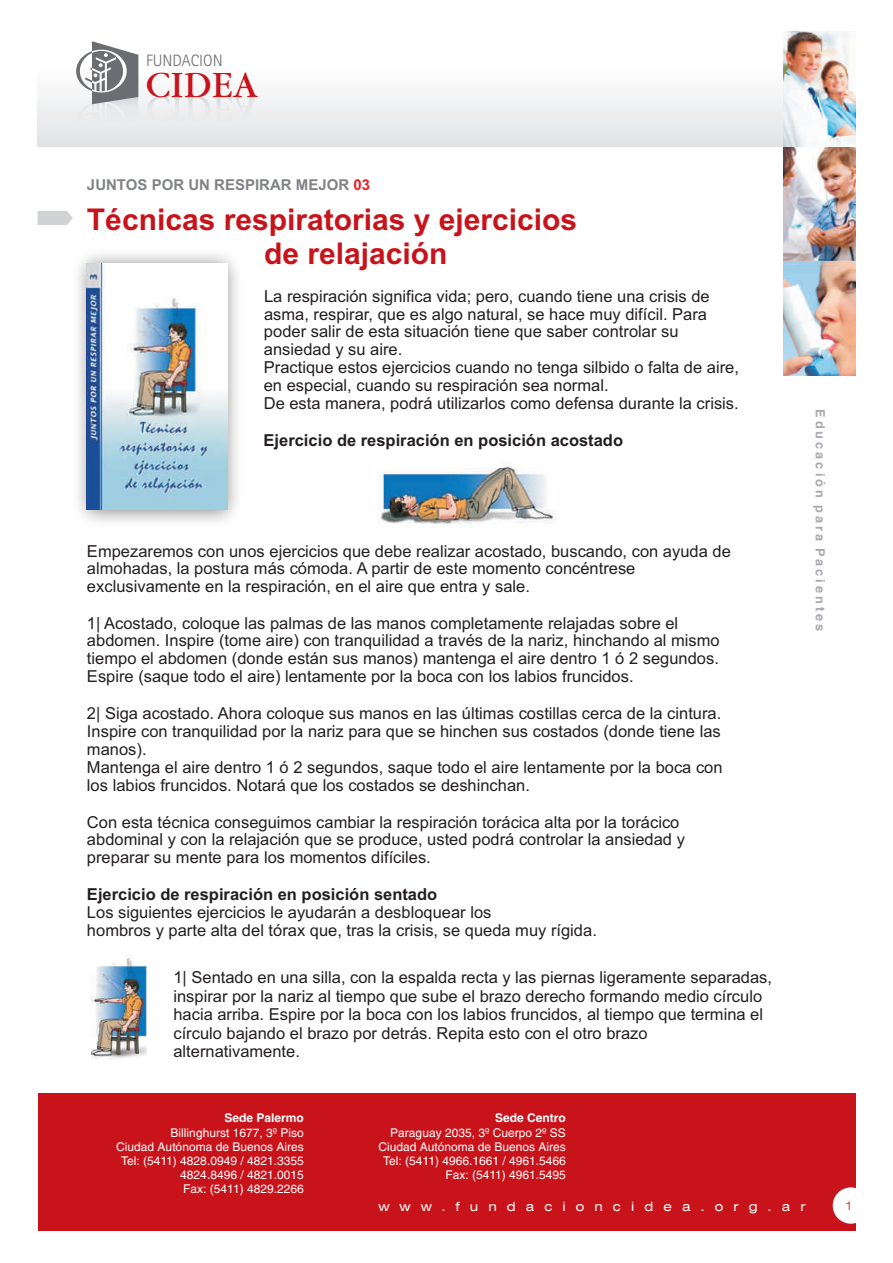
<style>
.page{position:relative;width:893px;height:1263px;background:#fff}
.page>*{position:absolute;margin:0;border:0;box-sizing:border-box;transform-origin:0 0}
.t1{font:36px "Garamond Itc T";color:#c8131b}
.t2{font:700 30px/33.5px "Arial";color:#c8131b}
.t3{font:16.5px/17.9px "Arial";color:#231f20}
.t4{font:700 16.5px "Arial";color:#231f20}
.t5{font:300 16.5px "BB Rotis Sans Serif";color:#6c6d70}
.t6{font:700 15px "Arial";color:#808285}
.t7{font:expanded 12.75px "Swiss 721 BT";letter-spacing:.795em;color:#fff}
.t8{font:700 12.75px "Switzerland";letter-spacing:.24em;color:#a8a9ad}
.t9{font:12px/14.1px "Switzerland";color:#fff;text-align:right}
.t10{font:700 12px "Switzerland";color:#fff}
.t11{font:300 expanded 12px "Swiss 721 BT";color:#c8131b}
.s1{color:#ee1d23}
</style>
<div class="page">
<img style="left:78px;top:254px;width:159px;height:268px">
<div style="left:38px;top:66px;width:817px;height:80px;background:linear-gradient(to bottom,#fefefe,#e2e3e5)"></div>
<img style="left:76px;top:94px;width:93px;height:29px">
<svg style="left:76px;top:41px;width:62px;height:63px"></svg>
<div style="left:38px;top:1093px;width:817px;height:138px;background:#c8131b"></div>
<div style="left:833px;top:1187px;width:36px;height:37px;background:#fff;border-radius:50%"></div>
<img style="left:784px;top:32px;width:71px;height:344px">
<svg style="left:38px;top:211px;width:35px;height:14px"></svg>
<img style="left:87px;top:263px;width:140px;height:247px">
<img style="left:92px;top:954px;width:55px;height:105px">
<img style="left:378px;top:463px;width:177px;height:61px">
<p class="t5" style="left:146px;top:53px;width:78px">FUNDACION</p>
<h1 class="t1" style="left:145px;top:64px;width:113px">CIDEA</h1>
<p class="t6" style="left:87px;top:179px;width:285px">JUNTOS POR UN RESPIRAR MEJOR <span class="s1">03</span></p>
<h2 class="t2" style="left:264px;top:206px;width:315px;text-indent:-177px">Técnicas respiratorias y ejercicios de relajación</h2>
<p class="t3" style="left:264px;top:289px;width:477px">La respiración significa vida; pero, cuando tiene una crisis de asma, respirar, que es algo natural, se hace muy difícil. Para poder salir de esta situación tiene que saber controlar su ansiedad y su aire.<br>Practique estos ejercicios cuando no tenga silbido o falta de aire, en especial, cuando su respiración sea normal.<br>De esta manera, podrá utilizarlos como defensa durante la crisis.</p>
<p class="t4" style="left:264px;top:434px;width:361px">Ejercicio de respiración en posición acostado</p>
<p class="t3" style="left:87px;top:544px;width:645px">Empezaremos con unos ejercicios que debe realizar acostado, buscando, con ayuda de almohadas, la postura más cómoda. A partir de este momento concéntrese exclusivamente en la respiración, en el aire que entra y sale.</p>
<p class="t3" style="left:87px;top:615px;width:634px">1| Acostado, coloque las palmas de las manos completamente relajadas sobre el abdomen. Inspire (tome aire) con tranquilidad a través de la nariz, hinchando al mismo tiempo el abdomen (donde están sus manos) mantenga el aire dentro 1 ó 2 segundos.<br>Espire (saque todo el aire) lentamente por la boca con los labios fruncidos.</p>
<p class="t3" style="left:87px;top:706px;width:637px">2| Siga acostado. Ahora coloque sus manos en las últimas costillas cerca de la cintura.<br>Inspire con tranquilidad por la nariz para que se hinchen sus costados (donde tiene las manos).<br>Mantenga el aire dentro 1 ó 2 segundos, saque todo el aire lentamente por la boca con los labios fruncidos. Notará que los costados se deshinchan.</p>
<p class="t3" style="left:87px;top:814px;width:599px">Con esta técnica conseguimos cambiar la respiración torácica alta por la torácico abdominal y con la relajación que se produce, usted podrá controlar la ansiedad y preparar su mente para los momentos difíciles.</p>
<p class="t4" style="left:87px;top:887px;width:352px">Ejercicio de respiración en posición sentado</p>
<p class="t3" style="left:87px;top:904px;width:511px;line-height:18.5px">Los siguientes ejercicios le ayudarán a desbloquear los<br>hombros y parte alta del tórax que, tras la crisis, se queda muy rígida.</p>
<p class="t3" style="left:173px;top:970px;width:600px;line-height:18.5px">1| Sentado en una silla, con la espalda recta y las piernas ligeramente separadas, inspirar por la nariz al tiempo que sube el brazo derecho formando medio círculo hacia arriba. Espire por la boca con los labios fruncidos, al tiempo que termina el círculo bajando el brazo por detrás. Repita esto con el otro brazo alternativamente.</p>
<p class="t8" style="left:828px;top:409px;width:224px;rotate:90deg">Educación para Pacientes</p>
<p class="t10" style="left:224px;top:1111px;width:81px">Sede Palermo</p>
<p class="t9" style="left:116px;top:1127px;width:189px">Billinghurst 1677, 3º Piso<br>Ciudad Autónoma de Buenos Aires<br>Tel: (5411) 4828.0949 / 4821.3355<br>4824.8496 / 4821.0015<br>Fax: (5411) 4829.2266</p>
<p class="t10" style="left:495px;top:1111px;width:72px">Sede Centro</p>
<p class="t9" style="left:378px;top:1127px;width:189px">Paraguay 2035, 3º Cuerpo 2º SS<br>Ciudad Autónoma de Buenos Aires<br>Tel: (5411) 4966.1661 / 4961.5466<br>Fax: (5411) 4961.5495</p>
<p class="t7" style="left:378px;top:1201px;width:429px">www.fundacioncidea.org.ar</p>
<p class="t11" style="left:845px;top:1201px;width:9px">1</p>
</div>
